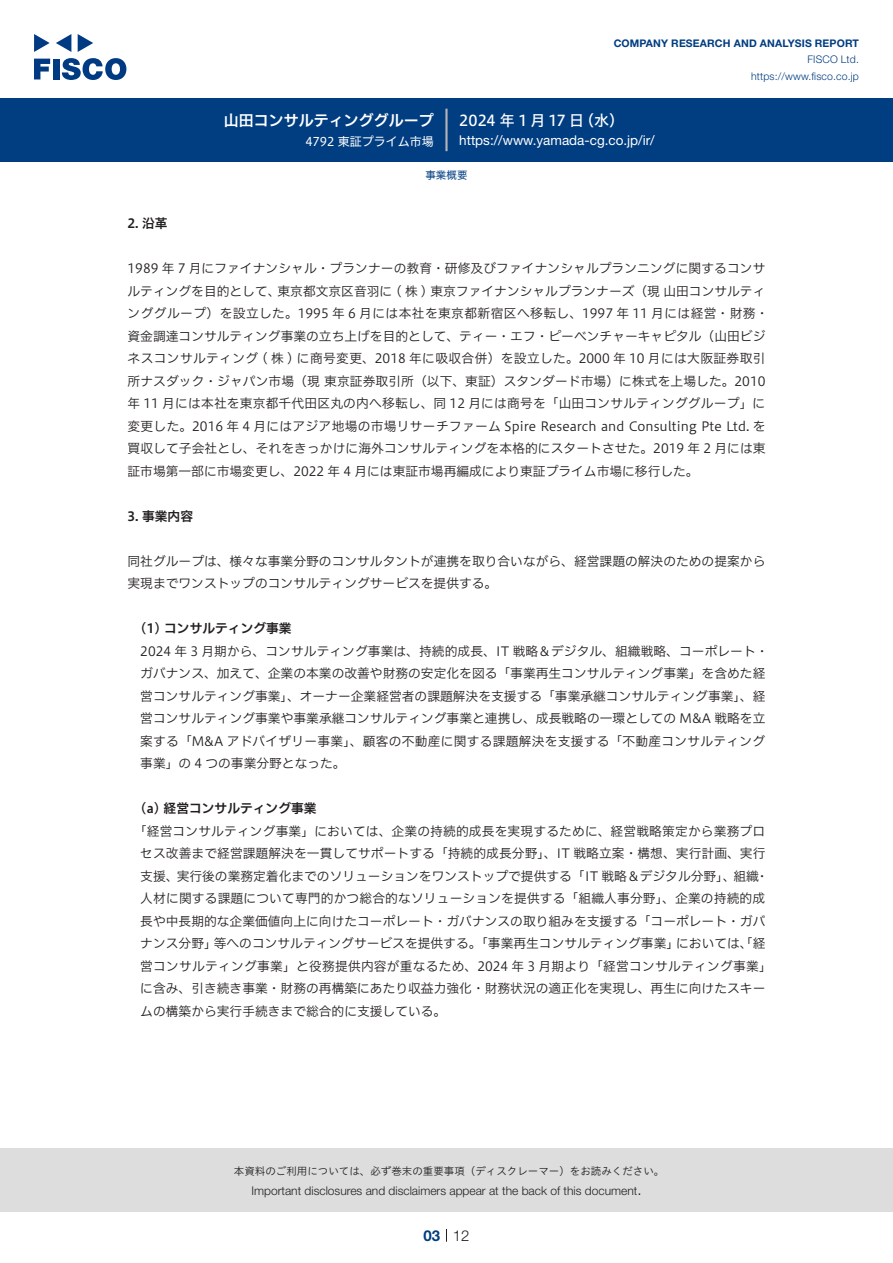
<style>
.page{position:relative;width:893px;height:1263px;background:#fff}
.page>*{position:absolute;margin:0;border:0;box-sizing:border-box;transform-origin:0 0}
.t1{font:15px "Hiragino UD Sans F Std N W6";color:#fff}
.t2{font:15px "Hiragino UD Sans F Std N W5";color:#fff}
.t3{font:300 15px "Helvetica Neue LT Std";color:#231f20}
.t4{font:700 15px "Helvetica Neue LT Std";color:#003d81}
.t5{font:13.5px "Helvetica Neue LT Std";color:#fff}
.本文3mm{font:12.75px/22.5px "Hiragino UD Sans F Std N W3";color:#231f20}
.本文{font:12.75px/22.5px "Hiragino UD Sans F Std N W3";color:#231f20}
.小タイトル3mm{font:12.75px "Hiragino UD Sans F Std N W6";color:#231f20}
.小タイトル{font:12.75px "Hiragino UD Sans F Std N W6";color:#231f20}
.t6{font:300 12px "Helvetica Neue LT Std";color:#231f20}
.t7{font:12px "Hiragino UD Sans F Std N W4";color:#fff}
.t8{font:10.5px "Hiragino UD Sans Std W3";color:#231f20}
.t9{font:700 10.5px "Helvetica Neue LT Std";letter-spacing:.015em;color:#003d81}
.t10{font:300 10.5px/16.5px "Helvetica Neue LT Std";letter-spacing:.015em;color:#003d81;text-align:right}
.ヘッダー{font:10.5px "Hiragino UD Sans F Std N W4";color:#003d81}
</style>
<div class="page">
<div style="left:0;top:1148px;width:893px;height:64px;background:#ddd"></div>
<svg style="left:34px;top:59px;width:16px;height:20px"></svg>
<div style="left:53px;top:59px;width:6px;height:20px;background:#003a83"></div>
<svg style="left:62px;top:58px;width:64px;height:22px"></svg>
<svg style="left:34px;top:34px;width:16px;height:18px"></svg>
<svg style="left:78px;top:34px;width:15px;height:18px"></svg>
<svg style="left:56px;top:34px;width:15px;height:18px"></svg>
<div style="left:0;top:98px;width:893px;height:64px;background:#003d81"></div>
<hr style="left:445px;top:109px;width:3px;height:42px;background:#b5b5b6">
<svg style="left:446px;top:1229px;width:1px;height:13px"></svg>
<p class="t1" style="left:224px;top:109px;width:212px">山田コンサルティンググループ</p>
<p class="t7" style="left:305px;top:132px;width:130px">4792 東証プライム市場</p>
<p class="t9" style="left:614px;top:37px;width:247px">COMPANY RESEARCH AND ANALYSIS REPORT</p>
<p class="t10" style="left:751px;top:51px;width:109px">FISCO Ltd. https://www.fisco.co j p.</p>
<p class="t2" style="left:459px;top:109px;width:126px">2024 年 1 月 17 日</p>
<p class="t2" style="left:579px;top:109px;width:46px">（水(</p>
<p class="t5" style="left:459px;top:132px;width:197px">https://www.yamada- c g . c o j p. /i r/</p>
<p class="ヘッダー" style="left:425px;top:167px;width:43px">事業概要</p>
<p class="小タイトル" style="left:128px;top:214px;width:42px">2. 沿革</p>
<p class="本文" style="left:128px;top:256px;width:639px;text-align:right">1989 年 7 月にファイナンシャル・プランナーの教育・研修及びファイナンシャルプランニングに関するコンサ東京都文京区音羽に ( 株 ) 東京ファイナンシャルプランナーズ（現山田コンサルティ</p>
<p class="本文" style="left:128px;top:279px;width:642px">ルティングを目的として、<br>ンググループ）を設立した。1995 年 6 月には本社を東京都新宿区へ移転し、1997 年 11 月には経営・財務・資金調達コンサルティング事業の立ち上げを目的として、ティー・エフ・ピーベンチャーキャピタル（山田ビジネスコンサルティング ( 株 ) に商号変更、2018 年に吸収合併）を設立した。2000 年 10 月には大阪証券取引所ナスダック・ジャパン市場（現東京証券取引所（以下、東証）スタンダード市場）に株式を上場した。2010年 11 月には本社を東京都千代田区丸の内へ移転し、同 12 月には商号を「山田コンサルティンググループ」に変更した。2016 年 4 月にはアジア地場の市場リサーチファーム Spire Research and Consulting Pte Ltd を.買収して子会社とし、それをきっかけに海外コンサルティングを本格的にスタートさせた。2019 年 2 月には東証市場第一部に市場変更し、2022 年 4 月には東証市場再編成により東証プライム市場に移行した。</p>
<p class="小タイトル" style="left:128px;top:506px;width:67px">3. 事業内容</p>
<p class="本文" style="left:128px;top:549px;width:639px">同社グループは、様々な事業分野のコンサルタントが連携を取り合いながら、経営課題の解決のための提案から実現までワンストップのコンサルティングサービスを提供する。</p>
<p class="小タイトル3mm" style="left:140px;top:619px;width:153px">1( ) コンサルティング事業</p>
<p class="本文3mm" style="left:140px;top:639px;width:630px">2024 年 3 月期から、コンサルティング事業は、持続的成長、IT 戦略＆デジタル、組織戦略、コーポレート・ガバナンス、加えて、企業の本業の改善や財務の安定化を図る「事業再生コンサルティング事業」を含めた経営コンサルティング事業」、オーナー企業経営者の課題解決を支援する「事業承継コンサルティング事業」、経営コンサルティング事業や事業承継コンサルティング事業と連携し、成長戦略の一環としての M&amp;A 戦略を立案する「M&amp;A アドバイザリー事業」、顧客の不動産に関する課題解決を支援する「不動産コンサルティング事業」の 4 つの事業分野となった。</p>
<p class="小タイトル3mm" style="left:140px;top:799px;width:178px">a( ) 経営コンサルティング事業</p>
<p class="本文3mm" style="left:134px;top:819px;width:636px;text-align:right">「経営コンサルティング事業」においては、企業の持続的成長を実現するために、経営戦略策定から業務プロセス改善まで経営課題解決を一貫してサポートする「持続的成長分野」、IT 戦略立案・構想、実行計画、実行・</p>
<p class="本文3mm" style="left:140px;top:864px;width:620px">支援、実行後の業務定着化までのソリューションをワンストップで提供する「IT 戦略＆デジタル分野」、組織</p>
<p class="本文3mm" style="left:140px;top:886px;width:626px">人材に関する課題について専門的かつ総合的なソリューションを提供する「組織人事分野」、企業の持続的成</p>
<p class="本文3mm" style="left:140px;top:909px;width:627px">長や中長期的な企業価値向上に向けたコーポレート・ガバナンスの取り組みを支援する「コーポレート・ガバ</p>
<p class="本文3mm" style="left:676px;top:931px;width:91px">においては、「経</p>
<p class="本文3mm" style="left:214px;top:931px;width:467px">等へのコンサルティングサービスを提供する。「事業再生コンサルティング事業」</p>
<p class="本文3mm" style="left:140px;top:931px;width:633px">ナンス分野」<br>営コンサルティング事業」と役務提供内容が重なるため、2024 年 3 月期より「経営コンサルティング事業「に含み、引き続き事業・財務の再構築にあたり収益力強化・財務状況の適正化を実現し、再生に向けたスキームの構築から実行手続きまで総合的に支援している。</p>
<p class="t8" style="left:234px;top:1163px;width:432px">本資料のご利用については、必ず巻末の重要事項（ディスクレーマー）をお読みください。</p>
<p class="t3" style="left:637px;top:1180px;width:6px">.</p>
<p class="t6" style="left:251px;top:1183px;width:387px">Important disclosures and disclaimers appear at the back of this document</p>
<p class="t4" style="left:423px;top:1226px;width:18px">03</p>
<p class="t3" style="left:453px;top:1226px;width:18px">12</p>
</div>
